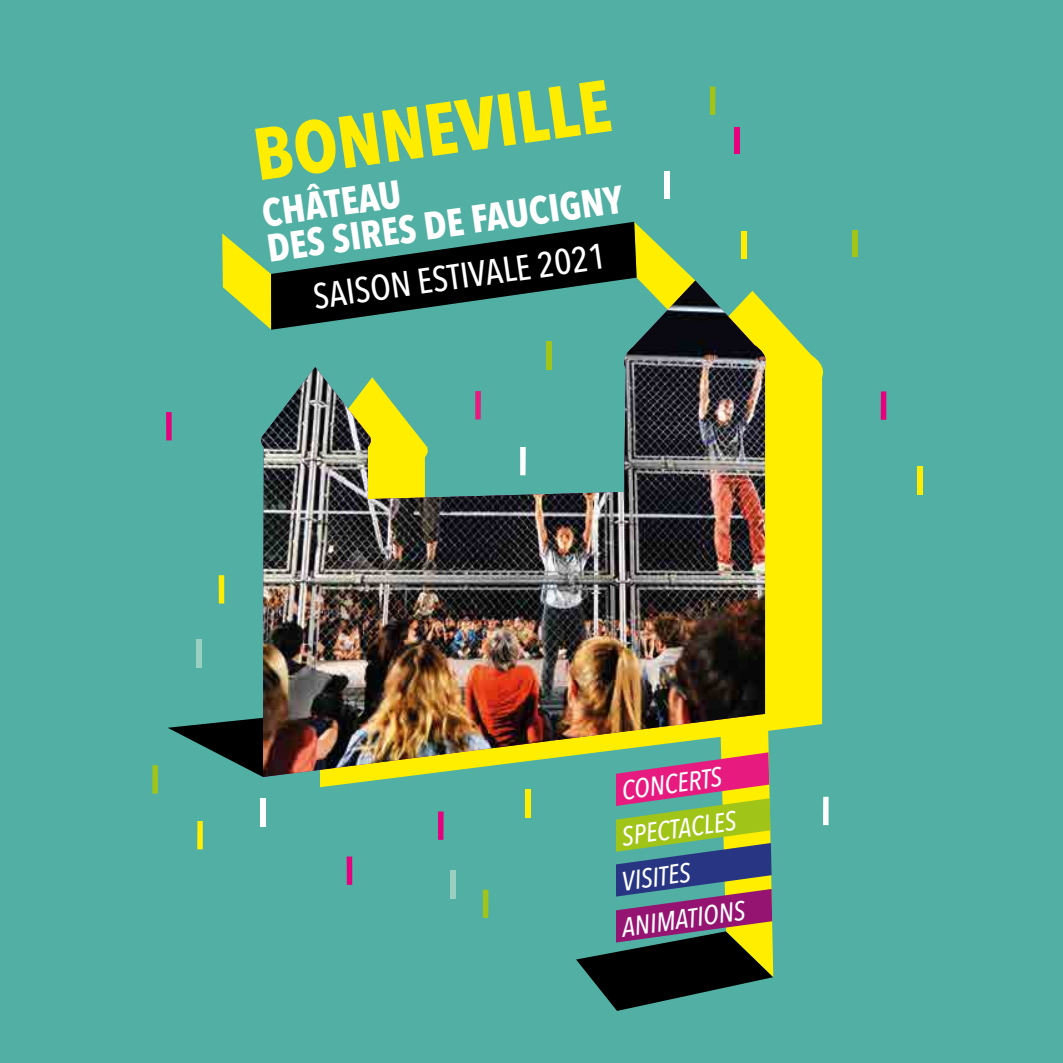
<style>
.page{position:relative;width:1063px;height:1063px;background:#51b0a3}
.page>*{position:absolute;margin:0;border:0;box-sizing:border-box;transform-origin:0 0}
.t1{font:700 condensed 73px "Avenir Next LT Pro";color:#ffed00}
.t2{font:700 condensed 38.5px/35.8px "Avenir Next LT Pro";color:#fff}
.t3{font:500 35.5px "Avenir Next Condensed";color:#fff}
.t4{font:italic 500 26.75px "Avenir Next Condensed";color:#fff}
</style>
<div class="page">
<svg style="left:320px;top:305px;width:503px;height:482px;fill:#fe0"></svg>
<svg style="left:168px;top:718px;width:93px;height:58px"></svg>
<img style="left:261px;top:281px;width:505px;height:496px">
<svg style="left:222px;top:222px;width:473px;height:108px"></svg>
<svg style="left:576px;top:673px;width:197px;height:338px"></svg>
<svg style="left:166px;top:412px;width:6px;height:28px"></svg>
<svg style="left:710px;top:87px;width:5px;height:28px"></svg>
<div style="left:735px;top:127px;width:5px;height:27px;background:#e6007d"></div>
<div style="left:664px;top:172px;width:5px;height:27px;background:#fff"></div>
<div style="left:741px;top:231px;width:6px;height:28px;background:#fe0"></div>
<div style="left:853px;top:230px;width:5px;height:27px;background:#a0c518"></div>
<svg style="left:881px;top:391px;width:5px;height:29px"></svg>
<div style="left:917px;top:467px;width:5px;height:28px;background:#fe0"></div>
<svg style="left:823px;top:797px;width:6px;height:28px"></svg>
<svg style="left:483px;top:890px;width:5px;height:28px"></svg>
<div style="left:526px;top:789px;width:5px;height:28px;background:#fe0"></div>
<svg style="left:438px;top:812px;width:6px;height:28px"></svg>
<div style="left:450px;top:871px;width:5px;height:28px;background:#99d0c2"></div>
<div style="left:196px;top:639px;width:6px;height:28px;background:#99d0c2"></div>
<svg style="left:219px;top:575px;width:5px;height:29px"></svg>
<svg style="left:152px;top:765px;width:6px;height:29px"></svg>
<svg style="left:197px;top:821px;width:6px;height:28px"></svg>
<div style="left:260px;top:799px;width:6px;height:28px;background:#fff"></div>
<svg style="left:347px;top:857px;width:5px;height:28px"></svg>
<svg style="left:475px;top:391px;width:6px;height:28px"></svg>
<svg style="left:520px;top:447px;width:6px;height:28px"></svg>
<div style="left:546px;top:341px;width:6px;height:28px;background:#a0c518"></div>
<h1 class="t1" style="left:248px;top:111px;width:361px;rotate:-8deg">BONNEVILLE</h1>
<h2 class="t2" style="left:260px;top:195px;width:360px;rotate:-8deg">CHÂTEAU<br>DES SIRES DE FAUCIGNY</h2>
<h3 class="t3" style="left:311px;top:275px;width:296px;rotate:-8deg">SAISON ESTIVALE 2021</h3>
<p class="t4" style="left:620px;top:775px;width:102px;rotate:-8deg">CONCERTS</p>
<p class="t4" style="left:620px;top:820px;width:117px;rotate:-8deg">SPECTACLES</p>
<p class="t4" style="left:620px;top:866px;width:71px;rotate:-8deg">VISITES</p>
<p class="t4" style="left:620px;top:912px;width:126px;rotate:-8deg">ANIMATIONS</p>
</div>
